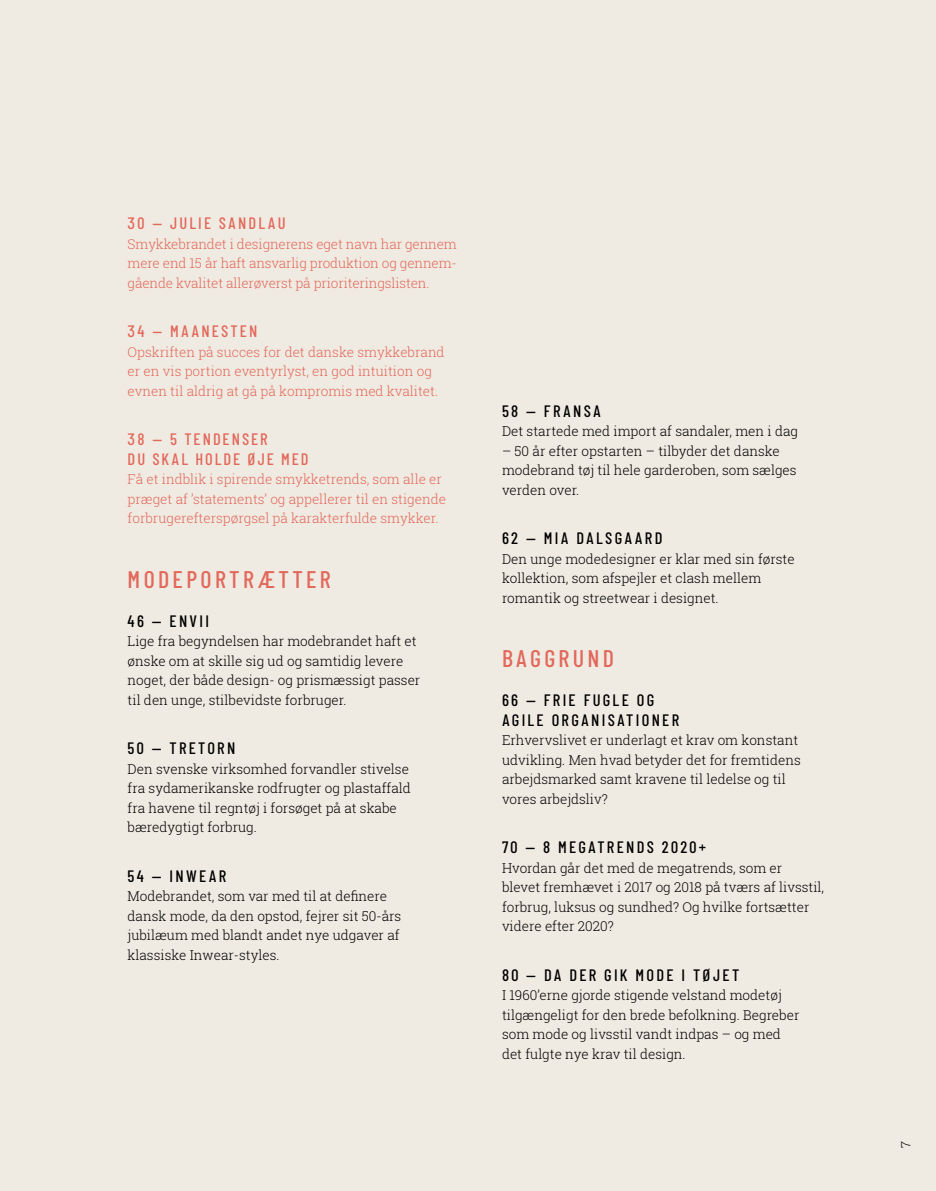
<style>
.page{position:relative;width:936px;height:1191px;background:#fff}
.page>*{position:absolute;margin:0;border:0;box-sizing:border-box;transform-origin:0 0}
.t1{font:500 24px "Barlow Condensed";letter-spacing:.14em;color:#e2685b}
.t2{font:500 16.5px/19.5px "Barlow Condensed";letter-spacing:.14em;color:#000}
.t3{font:500 16.5px/19.5px "Barlow Condensed";letter-spacing:.13em;color:#e2685b}
.t4{font:300 13.5px/19.5px "Roboto Slab";color:#000}
.t5{font:300 13.5px/19.5px "Roboto Slab";color:#e2685b}
.t6{font:300 12.75px "Roboto Slab";color:#000}
</style>
<div class="page">
<div style="left:0;top:0;width:935px;height:1191px;background:#f0ebe2"></div>
<p class="t3" style="left:128px;top:213px;width:159px">30 — JULIE SANDLAU</p>
<p class="t5" style="left:128px;top:234px;width:330px;text-align:justify">Smykkebrandet i designerens eget navn har gennem mere end 15 år haft ansvarlig produktion og gennem&shy;gående kvalitet allerøverst på prioriteringslisten.</p>
<p class="t3" style="left:128px;top:321px;width:131px">34 — MAANESTEN</p>
<p class="t5" style="left:128px;top:342px;width:318px">Opskriften på succes for det danske smykkebrand er en vis portion eventyrlyst, en god intuition og evnen til aldrig at gå på kompromis med kvalitet.</p>
<p class="t3" style="left:128px;top:429px;width:182px">38 — 5 TENDENSER<br>DU SKAL HOLDE ØJE MED</p>
<p class="t5" style="left:128px;top:469px;width:320px">Få et indblik i spirende smykketrends, som alle er præget af ’statements’ og appellerer til en stigende forbrugerefterspørgsel på karakterfulde smykker.</p>
<h1 class="t1" style="left:128px;top:564px;width:205px">MODEPORTRÆTTER</h1>
<p class="t2" style="left:128px;top:610px;width:83px">46 — ENVII</p>
<p class="t4" style="left:128px;top:631px;width:294px">Lige fra begyndelsen har modebrandet haft et ønske om at skille sig ud og samtidig levere noget, der både design- og prismæssigt passer til den unge, stilbevidste forbruger.</p>
<p class="t2" style="left:128px;top:738px;width:109px">50 — TRETORN</p>
<p class="t4" style="left:128px;top:759px;width:285px">Den svenske virksomhed forvandler stivelse fra sydamerikanske rodfrugter og plastaffald fra havene til regntøj i forsøget på at skabe bæredygtigt forbrug.</p>
<p class="t2" style="left:128px;top:865px;width:100px">54 — INWEAR</p>
<p class="t4" style="left:128px;top:886px;width:275px">Modebrandet, som var med til at definere dansk mode, da den opstod, fejrer sit 50-års jubilæum med blandt andet nye udgaver af klassiske Inwear-styles.</p>
<p class="t2" style="left:502px;top:400px;width:100px">58 — FRANSA</p>
<p class="t4" style="left:502px;top:421px;width:297px">Det startede med import af sandaler, men i dag</p>
<p class="t4" style="left:502px;top:441px;width:296px">– 50 år efter opstarten – tilbyder det danske modebrand tøj til hele garderoben, som sælges verden over.</p>
<p class="t2" style="left:502px;top:528px;width:162px">62 — MIA DALSGAARD</p>
<p class="t4" style="left:502px;top:549px;width:294px">Den unge modedesigner er klar med sin første kollektion, som afspejler et clash mellem romantik og streetwear i designet.</p>
<h1 class="t1" style="left:502px;top:644px;width:113px">BAGGRUND</h1>
<p class="t2" style="left:502px;top:690px;width:179px">66 — FRIE FUGLE OG<br>AGILE ORGANISATIONER</p>
<p class="t4" style="left:502px;top:730px;width:300px">Erhvervslivet er underlagt et krav om konstant udvikling. Men hvad betyder det for fremtidens arbejdsmarked samt kravene til ledelse og til vores arbejdsliv?</p>
<p class="t2" style="left:502px;top:837px;width:205px">70 — 8 MEGATRENDS 2020+</p>
<p class="t4" style="left:502px;top:858px;width:324px">Hvordan går det med de megatrends, som er<br>blevet fremhævet i 2017 og 2018 på tværs af livsstil, forbrug, luksus og sundhed? Og hvilke fortsætter videre efter 2020?</p>
<p class="t2" style="left:502px;top:964px;width:239px">80 — DA DER GIK MODE I TØJET</p>
<p class="t4" style="left:502px;top:985px;width:299px">I 1960’erne gjorde stigende velstand modetøj tilgængeligt for den brede befolkning. Begreber som mode og livsstil vandt indpas – og med det fulgte nye krav til design.</p>
<p class="t6" style="left:897px;top:1148px;width:8px;rotate:-90deg">7</p>
</div>
